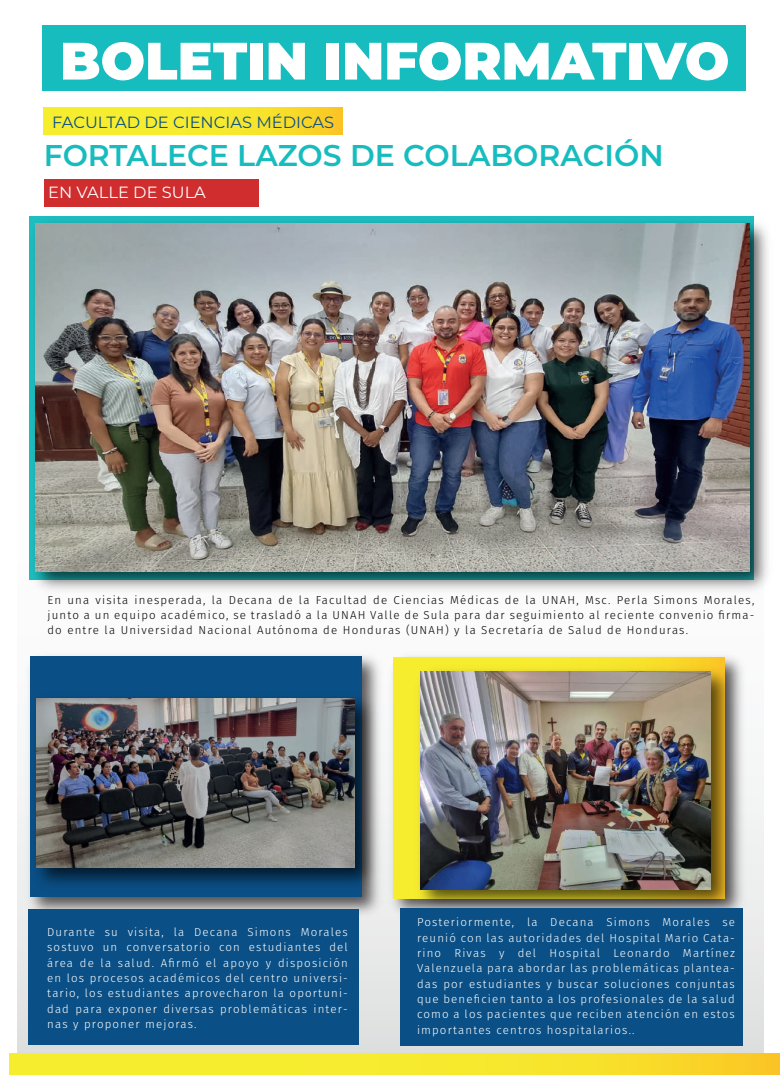
<style>
.page{position:relative;width:780px;height:1088px;background:#fff}
.page>*{position:absolute;margin:0;border:0;box-sizing:border-box;transform-origin:0 0}
.t1{font:900 52.5px "Montserrat";color:#fff}
.t2{font:600 30px "Montserrat";color:#17bcbf}
.t3{font:16.25px "Montserrat";color:#0a4f85}
.t4{font:16.25px "Montserrat";color:#fff}
.t5{font:300 11.5px/15.4px "Fira Sans";letter-spacing:.1em;color:#fff;text-align:justify}
.t6{font:300 11.5px/15.4px "Fira Sans";letter-spacing:.1em;color:#000;text-align:justify}
</style>
<div class="page">
<div style="left:18px;top:8px;width:745px;height:1060px;background:linear-gradient(to bottom,#fff,#e7e9e9)"></div>
<img style="left:21px;top:647px;width:366px;height:276px">
<div style="left:31px;top:656px;width:331px;height:241px;background:#0a4f85"></div>
<div style="left:28px;top:909px;width:331px;height:136px;background:#0a4f85"></div>
<img style="left:384px;top:648px;width:366px;height:276px">
<div style="left:393px;top:658px;width:332px;height:240px;background:#f7ed2f"></div>
<img style="left:410px;top:661px;width:328px;height:248px">
<img style="left:420px;top:671px;width:290px;height:218px">
<div style="left:9px;top:1054px;width:771px;height:20px;background:linear-gradient(to right,#f6f531,#f9d628)"></div>
<div style="left:400px;top:909px;width:342px;height:137px;background:#0a4f85"></div>
<div style="left:42px;top:26px;width:704px;height:65px;background:#17bcbf"></div>
<div style="left:43px;top:107px;width:299px;height:28px;background:linear-gradient(to right,#f6f531,#f9d628)"></div>
<div style="left:44px;top:179px;width:215px;height:28px;background:#cf2d2e"></div>
<img style="left:25px;top:214px;width:743px;height:385px">
<img style="left:35px;top:224px;width:714px;height:347px">
<img style="left:26px;top:689px;width:356px;height:206px">
<img style="left:36px;top:699px;width:318px;height:168px">
<h1 class="t1" style="left:60px;top:22px;width:671px">BOLETIN INFORMATIVO</h1>
<h3 class="t3" style="left:52px;top:111px;width:283px">FACULTAD DE CIENCIAS MÉDICAS</h3>
<h2 class="t2" style="left:44px;top:134px;width:621px">FORTALECE LAZOS DE COLABORACIÓN</h2>
<h3 class="t4" style="left:48px;top:181px;width:159px">EN VALLE DE SULA</h3>
<p class="t6" style="left:47px;top:592px;width:708px">En una visita inesperada, la Decana de la Facultad de Ciencias Médicas de la UNAH, Msc. Perla Simons Morales, junto a un equipo académico, se trasladó a la UNAH Valle de Sula para dar seguimiento al reciente convenio firma&shy;do entre la Universidad Nacional Autónoma de Honduras (UNAH) y la Secretaría de Salud de Honduras.</p>
<p class="t5" style="left:47px;top:924px;width:302px">Durante su visita, la Decana Simons Morales sostuvo un conversatorio con estudiantes del área de la salud. Afirmó el apoyo y disposición en los procesos académicos del centro universi&shy;tario, los estudiantes aprovecharon la oportuni&shy;dad para exponer diversas problemáticas inter&shy;nas y proponer mejoras.</p>
<p class="t5" style="left:417px;top:914px;width:319px">Posteriormente, la Decana Simons Morales se reunió con las autoridades del Hospital Mario Cata&shy;rino Rivas y del Hospital Leonardo Martínez Valenzuela para abordar las problemáticas plantea&shy;das por estudiantes y buscar soluciones conjuntas que beneficien tanto a los profesionales de la salud como a los pacientes que reciben atención en estos importantes centros hospitalarios..</p>
</div>
